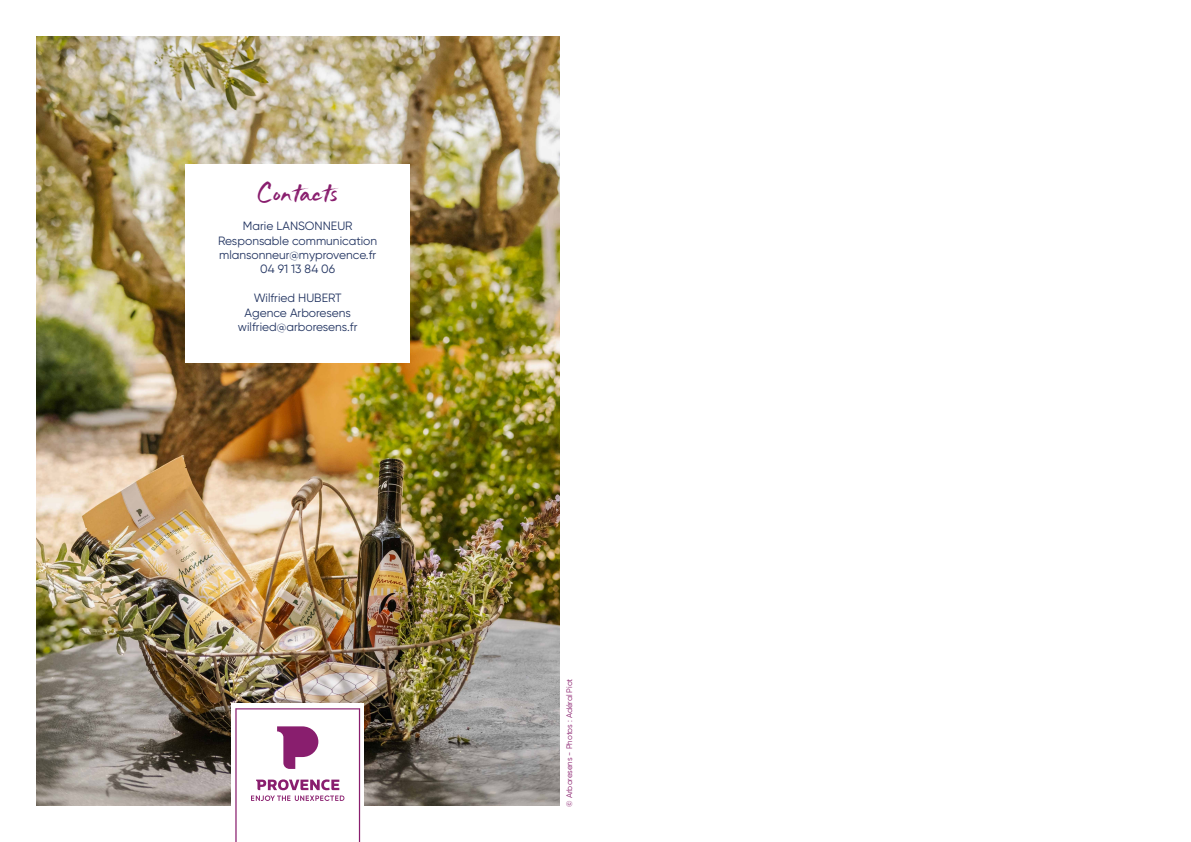
<style>
.page{position:relative;width:1191px;height:842px;background:#fff}
.page>*{position:absolute;margin:0;border:0;box-sizing:border-box;transform-origin:0 0}
.t1{font:29px "Just Wright";color:#891e6e}
.t2{font:12px/14.4px "Gilroy";color:#223461;text-align:center}
.t3{font:8px "Gilroy";color:#891e6d}
</style>
<div class="page">
<img style="left:36px;top:36px;width:523px;height:770px">
<div style="left:186px;top:164px;width:224px;height:199px;background:#fff"></div>
<div style="left:231px;top:703px;width:133px;height:139px;background:#fff"></div>
<svg style="left:235px;top:708px;width:125px;height:134px"></svg>
<h1 class="t1" style="left:258px;top:174px;width:81px">Contacts</h1>
<p class="t2" style="left:218px;top:219px;width:161px">Marie LANSONNEUR<br>Responsable communication mlansonneur@myprovence.fr<br>04 91 13 84 06</p>
<p class="t2" style="left:238px;top:291px;width:121px">Wilfried HUBERT<br>Agence Arboresens wilfried@arboresens.fr</p>
<p class="t3" style="left:564px;top:806px;width:129px;rotate:-90deg">© Arboresens - Photos : Adéral Piot</p>
</div>
